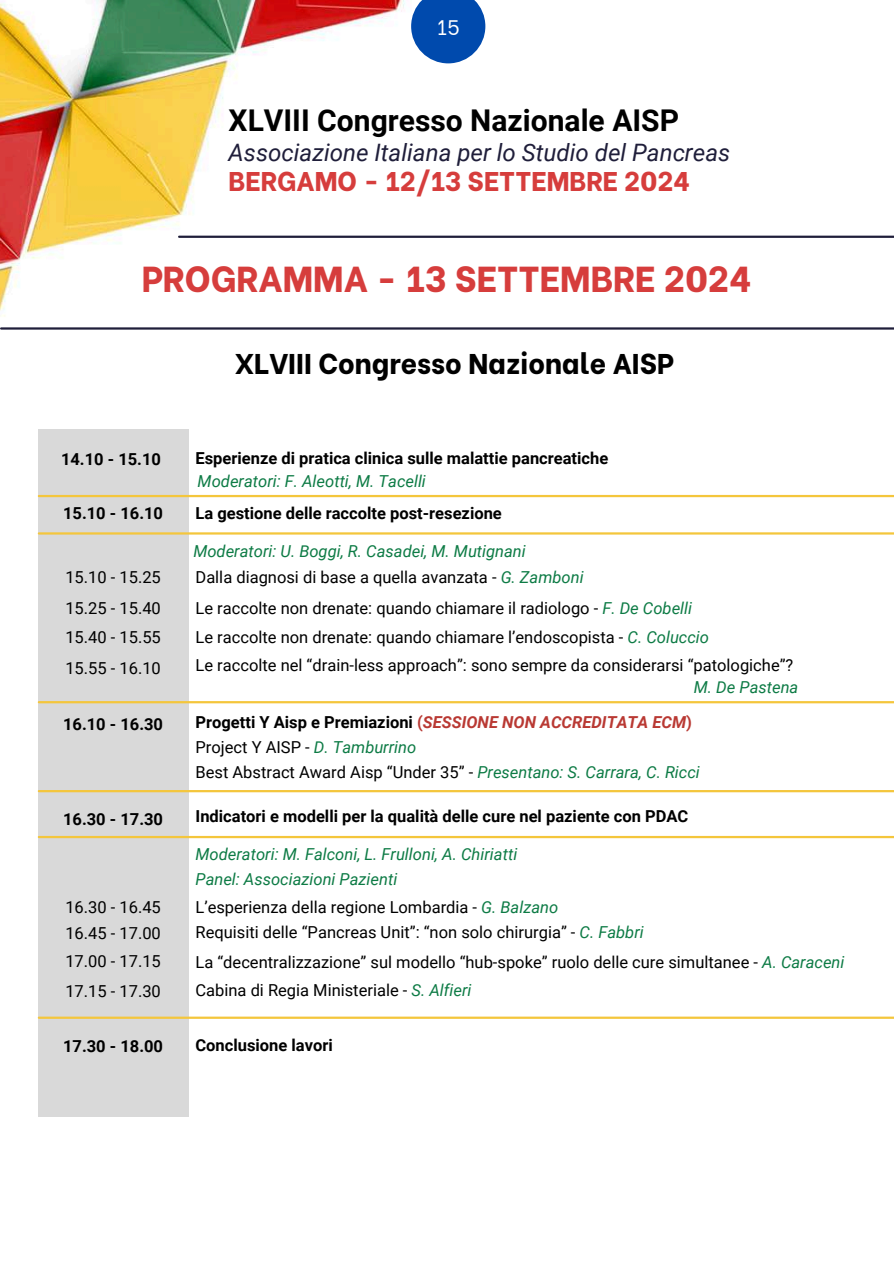
<style>
.page{position:relative;width:894px;height:1264px;background:#fff}
.page>*{position:absolute;margin:0;border:0;box-sizing:border-box;transform-origin:0 0}
.t1{font:800 36px "Be Vietnam";color:#d63d3c}
.t2{font:700 30px "Roboto";color:#000}
.t3{font:800 28.5px "Be Vietnam";color:#000}
.t4{font:800 27px "Be Vietnam";color:#d63d3c}
.t5{font:italic 24px "Roboto";color:#1f1e3a}
.t6{font:21px "Be Vietnam";color:#fff}
.t7{font:16.5px/29.2px "Roboto";color:#000}
.t8{font:700 16.5px "Roboto";color:#000}
.t9{font:italic 16.5px/24.8px "Roboto";color:#0d7b45}
.s1{font-style:italic;color:#0d7b45}
.s2{font-weight:700}
.s3{font-weight:700;color:#b93933}
.s4{font-weight:700;font-style:italic;color:#b93933}
</style>
<div class="page">
<img style="left:0;top:0;width:411px;height:490px">
<hr style="left:179px;top:236px;width:714px;height:2px;background:#1f1e3a">
<div style="left:38px;top:429px;width:150px;height:687px;background:#d9d9d9"></div>
<svg style="left:411px;top:0;width:74px;height:63px"></svg>
<hr style="left:1px;top:327px;width:892px;height:2px;background:#1f1e3a">
<hr style="left:39px;top:495px;width:854px;height:2px;background:#f4c63c">
<hr style="left:39px;top:701px;width:854px;height:2px;background:#f4c63c">
<hr style="left:39px;top:790px;width:854px;height:2px;background:#f4c63c">
<hr style="left:39px;top:1016px;width:854px;height:2px;background:#f4c63c">
<hr style="left:39px;top:532px;width:854px;height:2px;background:#f4c63c">
<hr style="left:39px;top:836px;width:854px;height:2px;background:#f4c63c">
<p class="t6" style="left:436px;top:10px;width:25px">15</p>
<h2 class="t2" style="left:228px;top:103px;width:452px">XLVIII Congresso Nazionale AISP</h2>
<h3 class="t5" style="left:228px;top:139px;width:503px">Associazione Italiana per lo Studio del Pancreas</h3>
<h3 class="t4" style="left:228px;top:159px;width:463px">BERGAMO - 12/13 SETTEMBRE 2024</h3>
<h1 class="t1" style="left:142px;top:248px;width:611px">PROGRAMMA - 13 SETTEMBRE 2024</h1>
<p class="t8" style="left:61px;top:449px;width:101px">14.10 - 15.10</p>
<p class="t8" style="left:63px;top:503px;width:101px">15.10 - 16.10</p>
<p class="t7" style="left:65px;top:561px;width:97px;line-height:31.5px">15.10 - 15.25<br>15.25 - 15.40</p>
<p class="t7" style="left:65px;top:621px;width:97px;line-height:31.5px">15.40 - 15.55<br>15.55 - 16.10</p>
<p class="t8" style="left:63px;top:715px;width:101px">16.10 - 16.30</p>
<p class="t8" style="left:63px;top:809px;width:101px">16.30 - 17.30</p>
<p class="t7" style="left:65px;top:894px;width:97px;line-height:25.8px">16.30 - 16.45<br>16.45 - 17.00</p>
<p class="t7" style="left:65px;top:945px;width:97px;line-height:30.3px">17.00 - 17.15<br>17.15 - 17.30</p>
<p class="t8" style="left:63px;top:1036px;width:101px">17.30 - 18.00</p>
<h3 class="t3" style="left:234px;top:340px;width:440px">XLVIII Congresso Nazionale AISP</h3>
<p class="t8" style="left:195px;top:448px;width:414px">Esperienze di pratica clinica sulle malattie pancreatiche</p>
<p class="t8" style="left:195px;top:503px;width:308px">La gestione delle raccolte post-resezione</p>
<p class="t9" style="left:197px;top:468px;width:230px">Moderatori: F. Aleotti, M. Tacelli</p>
<p class="t9" style="left:193px;top:538px;width:334px">Moderatori: U. Boggi, R. Casadei, M. Mutignani</p>
<p class="t7" style="left:195px;top:563px;width:599px">Dalla diagnosi di base a quella avanzata - <span class="s1">G. Zamboni<br></span>Le raccolte non drenate: quando chiamare il radiologo - <span class="s1">F. De Cobelli<br></span>Le raccolte non drenate: quando chiamare l’endoscopista - <span class="s1">C. Coluccio<br></span>Le raccolte nel “drain-less approach”: sono sempre da considerarsi “patologiche”?</p>
<p class="t9" style="left:693px;top:675px;width:106px">M. De Pastena</p>
<p class="t7" style="left:195px;top:710px;width:505px;line-height:24.8px"><span class="s2">Progetti Y Aisp e Premiazioni</span> <span class="s3">(</span><span class="s4">SESSIONE NON ACCREDITATA ECM</span><span class="s3">)<br></span>Project Y AISP - <span class="s1">D. Tamburrino<br></span>Best Abstract Award Aisp “Under 35” - <span class="s1">Presentano: S. Carrara, C. Ricci</span></p>
<p class="t8" style="left:195px;top:806px;width:494px">Indicatori e modelli per la qualità delle cure nel paziente con PDAC</p>
<p class="t9" style="left:195px;top:842px;width:323px">Moderatori: M. Falconi, L. Frulloni, A. Chiriatti<br>Panel: Associazioni Pazienti</p>
<p class="t7" style="left:195px;top:894px;width:449px;line-height:24.8px">L’esperienza della regione Lombardia - <span class="s1">G. Balzano<br></span>Requisiti delle “Pancreas Unit”: “non solo chirurgia” - <span class="s1">C. Fabbri</span></p>
<p class="t7" style="left:195px;top:948px;width:650px;line-height:28.2px">La “decentralizzazione” sul modello “hub-spoke” ruolo delle cure simultanee - <span class="s1">A. Caraceni<br></span>Cabina di Regia Ministeriale - <span class="s1">S. Alfieri</span></p>
<p class="t8" style="left:195px;top:1036px;width:139px">Conclusione lavori</p>
</div>
